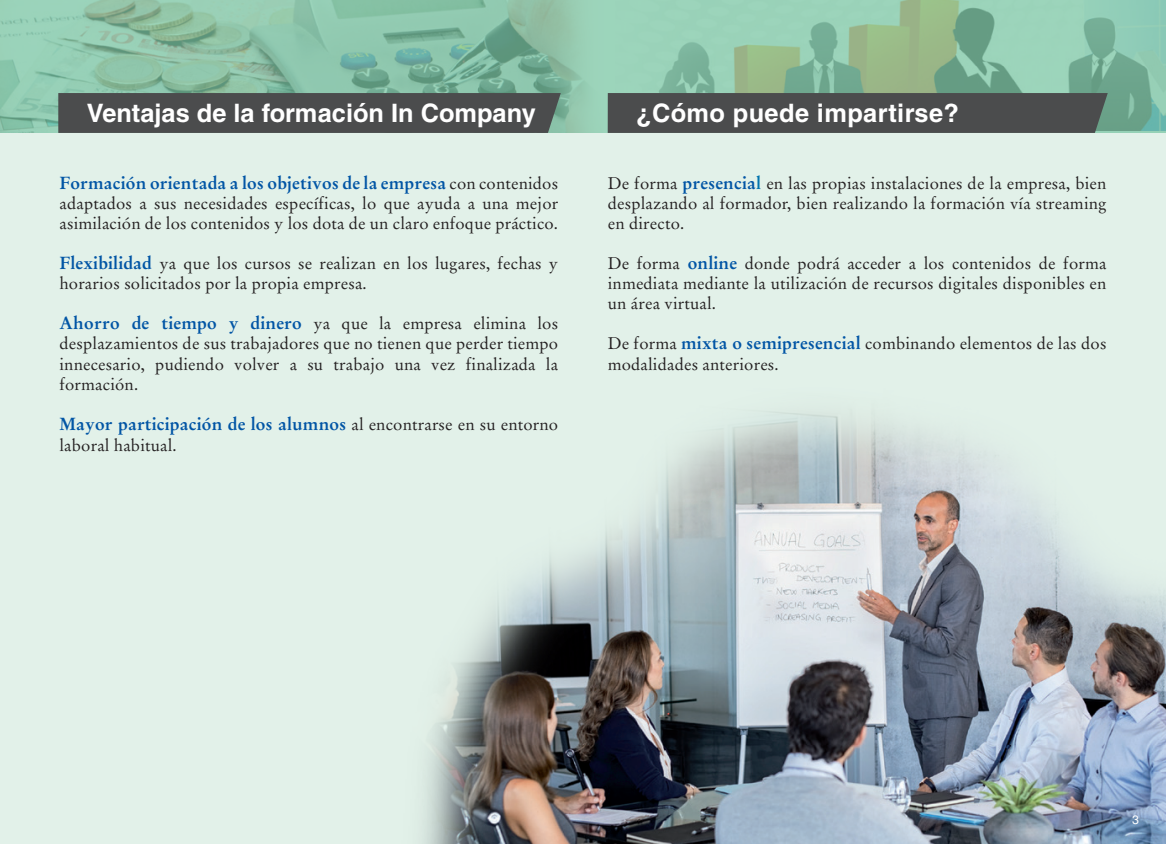
<style>
.page{position:relative;width:1166px;height:844px;background:#fff}
.page>*{position:absolute;margin:0;border:0;box-sizing:border-box;transform-origin:0 0}
.t1{font:700 25.38px "Helvetica LT Std";color:#fff}
.t2{font:700 17.5px "Stempel Garamond";letter-spacing:.01em;color:#0155a5}
.t3{font:16.62px/20.1px "Stempel Garamond";letter-spacing:.01em;color:#231f20;text-align:justify}
.t4{font:12.25px "Helvetica LT Std";color:#fff}
.s1{font-weight:400;font-size:16.62px;color:#231f20}
.s2{font-weight:700;font-size:17.5px;color:#0155a5}
.s3{font-weight:700;font-size:17.5px;color:#0073ae}
</style>
<div class="page">
<div style="left:0;top:132px;width:1166px;height:711px;background:#e2f1e9"></div>
<svg style="left:0;top:0;width:1166px;height:133px;background:#8cc2a6"></svg>
<div style="left:608px;top:93px;width:500px;height:40px;background:#4b4c4d"></div>
<div style="left:58px;top:93px;width:503px;height:40px;background:#4b4c4d"></div>
<img style="left:423px;top:411px;width:743px;height:432px">
<p class="t1" style="left:87px;top:97px;width:451px">Ventajas de la formación In Company</p>
<p class="t1" style="left:636px;top:97px;width:324px">¿Cómo puede impartirse?</p>
<p class="t2" style="left:60px;top:172px;width:500px">Formación orientada a los objetivos de la empresa <span class="s1">con contenidos</span></p>
<p class="t3" style="left:60px;top:193px;width:500px">adaptados a sus necesidades específicas, lo que ayuda a una mejor asimilación de los contenidos y los dota de un claro enfoque práctico.</p>
<p class="t3" style="left:60px;top:253px;width:500px"><span class="s2">Flexibilidad</span> ya que los cursos se realizan en los lugares, fechas y horarios solicitados por la propia empresa.</p>
<p class="t3" style="left:60px;top:313px;width:500px"><span class="s2">Ahorro de tiempo y dinero</span> ya que la empresa elimina los desplazamientos de sus trabajadores que no tienen que perder tiempo innecesario, pudiendo volver a su trabajo una vez finalizada la formación.</p>
<p class="t2" style="left:60px;top:413px;width:500px">Mayor participación de los alumnos <span class="s1">al encontrarse en su entorno</span></p>
<p class="t3" style="left:60px;top:435px;width:119px">laboral habitual.</p>
<p class="t3" style="left:608px;top:173px;width:500px">De forma <span class="s2">presencia</span><span class="s3">l</span> en las propias instalaciones de la empresa, bien desplazando al formador, bien realizando la formación vía streaming en directo.</p>
<p class="t3" style="left:608px;top:253px;width:500px">De forma <span class="s2">online</span> donde podrá acceder a los contenidos de forma inmediata mediante la utilización de recursos digitales disponibles en un área virtual.</p>
<p class="t3" style="left:608px;top:332px;width:500px;line-height:21px">De forma <span class="s2">mixta o semipresencial</span> combinando elementos de las dos modalidades anteriores.</p>
<p class="t4" style="left:1132px;top:812px;width:8px">3</p>
</div>
